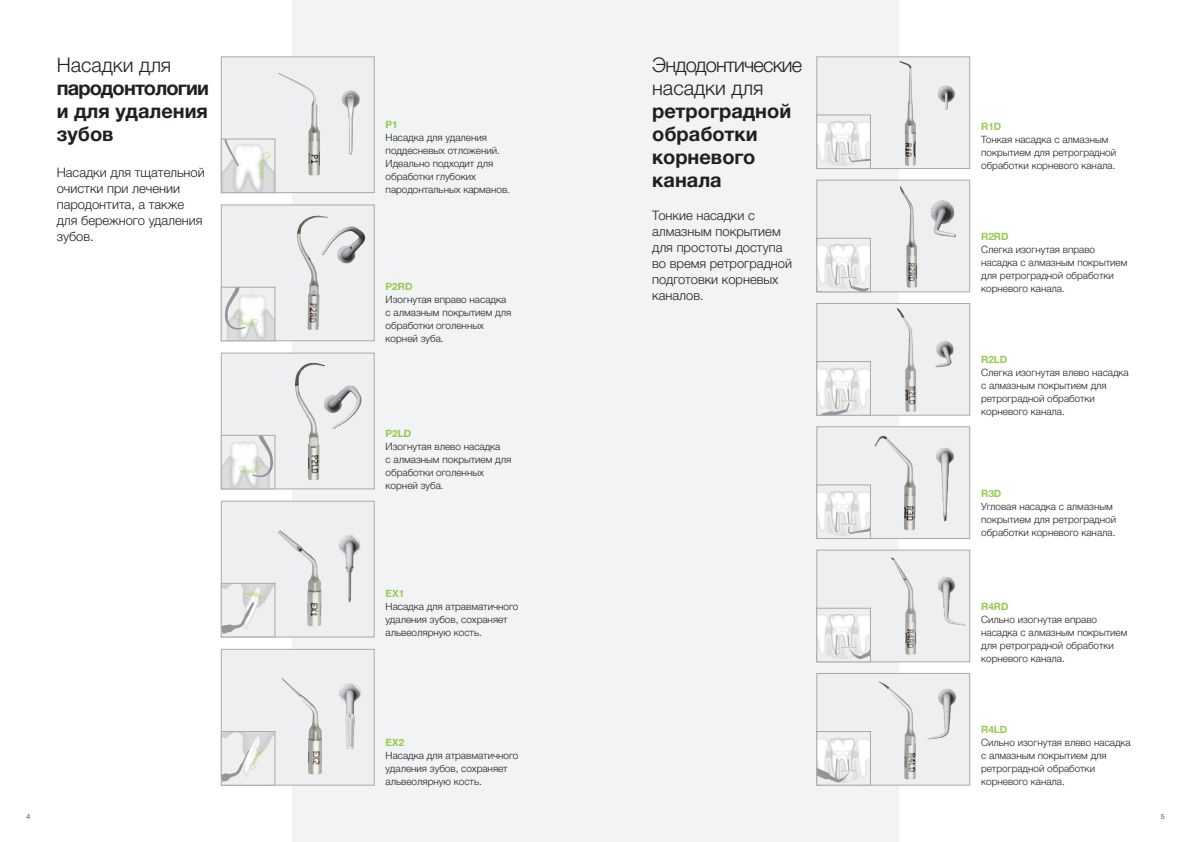
<style>
.page{position:relative;width:1191px;height:842px;background:#fff}
.page>*{position:absolute;margin:0;border:0;box-sizing:border-box;transform-origin:0 0}
.t1{font:700 20px/23px "Helvetica Neue World 75";color:#231f20}
.t2{font:20px/23px "Helvetica Neue World 45 Lt";letter-spacing:-.04em;color:#231f20}
.t3{font:20px "Helvetica Neue World 45 Lt";color:#231f20}
.t4{font:13px/16px "Helvetica Neue World 45 Lt";color:#231f20}
.t5{font:10px/13px "Helvetica Neue World 45 Lt";color:#231f20}
.t6{font:700 10px "Helvetica Neue World 75";color:#96ca4e}
.t7{font:7px "Helvetica Neue World 45 Lt";color:#231f20}
</style>
<div class="page">
<div style="left:292px;top:0;width:607px;height:842px;background:#f2f3f4"></div>
<div style="left:816px;top:57px;width:153px;height:112px;background:#edeff0;border:1px solid #a8a9ad"></div>
<div style="left:817px;top:180px;width:152px;height:112px;background:#edeff0"></div>
<img style="left:899px;top:186px;width:18px;height:102px">
<img style="left:914px;top:186px;width:42px;height:61px">
<div style="left:816px;top:180px;width:153px;height:112px;border:1px solid #a8a9ad"></div>
<div style="left:817px;top:303px;width:152px;height:112px;background:#edeff0"></div>
<img style="left:896px;top:308px;width:21px;height:104px">
<img style="left:935px;top:341px;width:19px;height:27px">
<div style="left:816px;top:303px;width:153px;height:112px;border:1px solid #a8a9ad"></div>
<div style="left:816px;top:427px;width:153px;height:112px;background:#edeff0;border:1px solid #a8a9ad"></div>
<div style="left:817px;top:550px;width:152px;height:112px;background:#edeff0"></div>
<img style="left:891px;top:558px;width:25px;height:97px">
<img style="left:938px;top:577px;width:28px;height:49px">
<div style="left:816px;top:550px;width:153px;height:112px;border:1px solid #a8a9ad"></div>
<div style="left:817px;top:673px;width:152px;height:112px;background:#edeff0"></div>
<img style="left:879px;top:681px;width:37px;height:99px">
<img style="left:915px;top:681px;width:41px;height:66px">
<div style="left:816px;top:673px;width:153px;height:112px;border:1px solid #a8a9ad"></div>
<div style="left:221px;top:57px;width:153px;height:136px;background:#edeff0;border:1px solid #a8a9ad"></div>
<div style="left:221px;top:649px;width:153px;height:136px;background:#edeff0;border:1px solid #a8a9ad"></div>
<div style="left:221px;top:205px;width:153px;height:136px;background:#edeff0;border:1px solid #a8a9ad"></div>
<div style="left:221px;top:501px;width:153px;height:136px;background:#edeff0;border:1px solid #a8a9ad"></div>
<div style="left:221px;top:353px;width:153px;height:136px;background:#edeff0;border:1px solid #a8a9ad"></div>
<img style="left:223px;top:585px;width:50px;height:14px">
<svg style="left:223px;top:592px;width:43px;height:42px"></svg>
<div style="left:221px;top:583px;width:54px;height:54px;border:1px solid #a8a9ad"></div>
<img style="left:223px;top:442px;width:47px;height:45px">
<svg style="left:239px;top:437px;width:34px;height:40px"></svg>
<div style="left:221px;top:435px;width:54px;height:54px;border:1px solid #a8a9ad"></div>
<img style="left:227px;top:295px;width:46px;height:44px">
<svg style="left:225px;top:289px;width:33px;height:41px"></svg>
<div style="left:221px;top:287px;width:54px;height:54px;border:1px solid #a8a9ad"></div>
<img style="left:223px;top:169px;width:50px;height:22px">
<svg style="left:224px;top:141px;width:47px;height:43px"></svg>
<div style="left:221px;top:139px;width:54px;height:54px;border:1px solid #a8a9ad"></div>
<img style="left:223px;top:733px;width:50px;height:19px">
<svg style="left:223px;top:747px;width:40px;height:35px"></svg>
<div style="left:221px;top:731px;width:54px;height:54px;border:1px solid #a8a9ad"></div>
<img style="left:818px;top:121px;width:50px;height:45px">
<svg style="left:841px;top:154px;width:27px;height:8px"></svg>
<div style="left:816px;top:115px;width:54px;height:54px;border:1px solid #a8a9ad"></div>
<img style="left:818px;top:244px;width:50px;height:45px">
<svg style="left:841px;top:277px;width:27px;height:13px"></svg>
<div style="left:816px;top:238px;width:54px;height:54px;border:1px solid #a8a9ad"></div>
<img style="left:818px;top:368px;width:50px;height:41px">
<svg style="left:818px;top:401px;width:38px;height:12px"></svg>
<div style="left:816px;top:361px;width:54px;height:54px;border:1px solid #a8a9ad"></div>
<img style="left:818px;top:491px;width:50px;height:45px">
<svg style="left:841px;top:502px;width:27px;height:32px"></svg>
<div style="left:816px;top:485px;width:54px;height:54px;border:1px solid #a8a9ad"></div>
<img style="left:818px;top:614px;width:50px;height:46px">
<svg style="left:841px;top:641px;width:27px;height:18px"></svg>
<div style="left:816px;top:608px;width:54px;height:54px;border:1px solid #a8a9ad"></div>
<img style="left:278px;top:73px;width:42px;height:103px">
<img style="left:341px;top:90px;width:19px;height:65px">
<img style="left:297px;top:216px;width:24px;height:114px">
<img style="left:321px;top:216px;width:45px;height:48px">
<img style="left:295px;top:363px;width:30px;height:118px">
<img style="left:323px;top:369px;width:39px;height:67px">
<img style="left:278px;top:530px;width:44px;height:97px">
<img style="left:339px;top:535px;width:22px;height:68px">
<img style="left:281px;top:678px;width:41px;height:97px">
<img style="left:339px;top:663px;width:34px;height:88px">
<img style="left:899px;top:61px;width:17px;height:105px">
<img style="left:938px;top:85px;width:17px;height:25px">
<img style="left:874px;top:436px;width:42px;height:94px">
<img style="left:936px;top:447px;width:18px;height:75px">
<img style="left:818px;top:738px;width:50px;height:41px">
<svg style="left:818px;top:764px;width:38px;height:19px"></svg>
<div style="left:816px;top:731px;width:54px;height:54px;border:1px solid #a8a9ad"></div>
<h1 class="t3" style="left:57px;top:53px;width:116px">Насадки для</h1>
<h1 class="t1" style="left:57px;top:77px;width:154px;text-align:justify">пародонтологии и для удаления зубов</h1>
<h2 class="t4" style="left:57px;top:165px;width:150px">Насадки для тщательной очистки при лечении пародонтита, а также для бережного удаления зубов.</h2>
<p class="t6" style="left:386px;top:118px;width:14px">P1</p>
<p class="t5" style="left:386px;top:131px;width:126px">Насадка для удаления поддесневых отложений.<br>Идеально подходит для обработки глубоких пародонтальных карманов.</p>
<p class="t6" style="left:386px;top:280px;width:28px">P2RD</p>
<p class="t5" style="left:386px;top:293px;width:127px">Изогнутая вправо насадка с алмазным покрытием для обработки оголенных корней зуба.</p>
<p class="t6" style="left:386px;top:428px;width:27px">P2LD</p>
<p class="t5" style="left:386px;top:440px;width:127px">Изогнутая влево насадка<br>с алмазным покрытием для обработки оголенных корней зуба.</p>
<p class="t6" style="left:386px;top:588px;width:20px">EX1</p>
<p class="t5" style="left:386px;top:600px;width:134px">Насадка для атравматичного удаления зубов, сохраняет альвеолярную кость.</p>
<p class="t6" style="left:386px;top:737px;width:20px">EX2</p>
<p class="t5" style="left:386px;top:749px;width:134px">Насадка для атравматичного удаления зубов, сохраняет альвеолярную кость.</p>
<h1 class="t2" style="left:652px;top:54px;width:151px">Эндодонтические насадки для</h1>
<h1 class="t1" style="left:652px;top:100px;width:140px">ретроградной обработки корневого канала</h1>
<h2 class="t4" style="left:652px;top:207px;width:141px">Тонкие насадки с алмазным покрытием для простоты доступа во время ретроградной подготовки корневых каналов.</h2>
<p class="t6" style="left:981px;top:120px;width:22px">R1D</p>
<p class="t5" style="left:981px;top:133px;width:136px">Тонкая насадка с алмазным покрытием для ретроградной обработки корневого канала.</p>
<p class="t6" style="left:981px;top:231px;width:29px">R2RD</p>
<p class="t5" style="left:981px;top:243px;width:148px">Слегка изогнутая вправо насадка с алмазным покрытием для ретроградной обработки корневого канала.</p>
<p class="t6" style="left:981px;top:354px;width:28px">R2LD</p>
<p class="t5" style="left:981px;top:366px;width:149px">Слегка изогнутая влево насадка с алмазным покрытием для ретроградной обработки корневого канала.</p>
<p class="t6" style="left:981px;top:487px;width:22px">R3D</p>
<p class="t5" style="left:981px;top:500px;width:136px">Угловая насадка с алмазным покрытием для ретроградной обработки корневого канала.</p>
<p class="t6" style="left:981px;top:601px;width:29px">R4RD</p>
<p class="t5" style="left:981px;top:613px;width:148px">Сильно изогнутая вправо насадка с алмазным покрытием для ретроградной обработки корневого канала.</p>
<p class="t6" style="left:981px;top:724px;width:28px">R4LD</p>
<p class="t5" style="left:981px;top:736px;width:151px">Сильно изогнутая влево насадка с алмазным покрытием для ретроградной обработки корневого канала.</p>
<p class="t7" style="left:26px;top:812px;width:5px">4</p>
<p class="t7" style="left:1160px;top:812px;width:5px">5</p>
</div>
